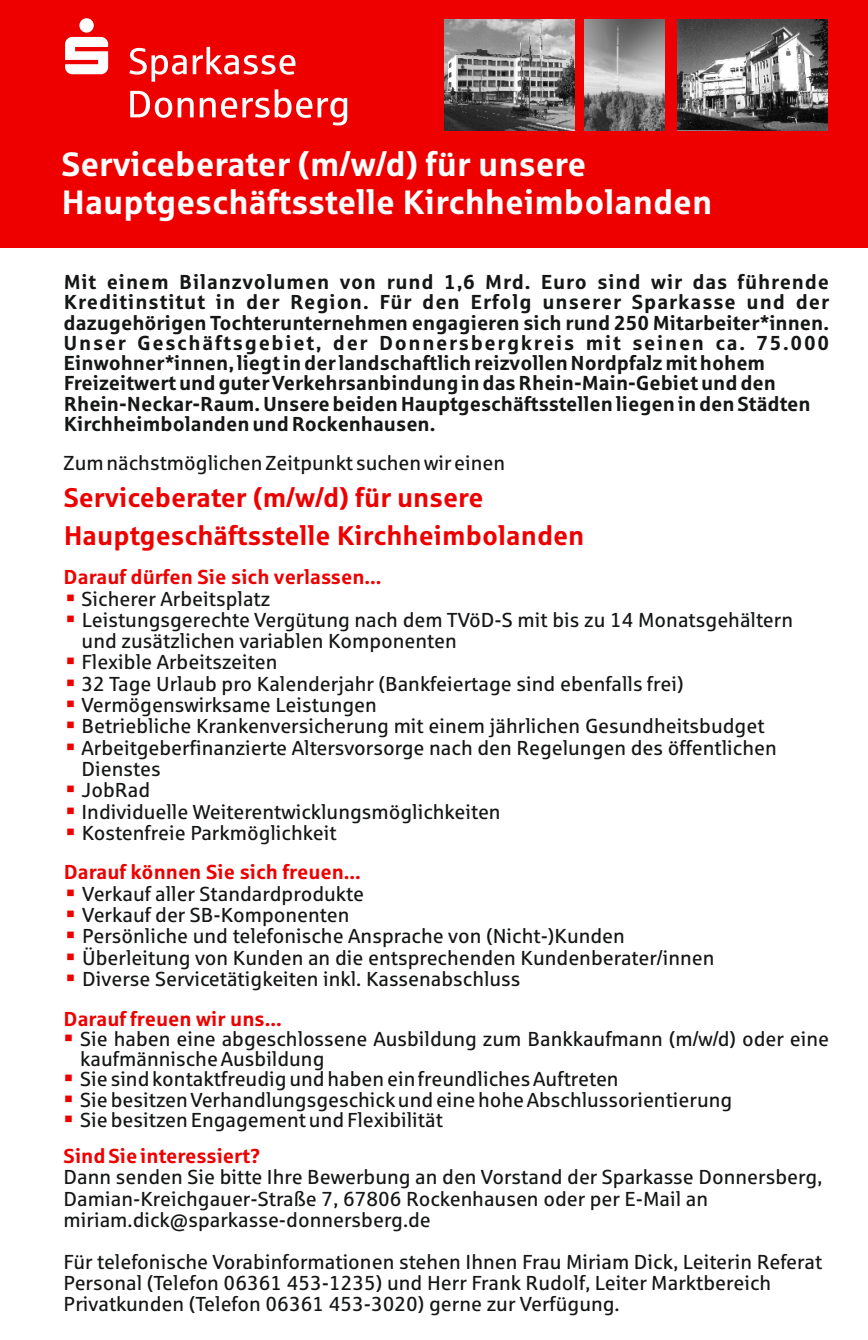
<style>
.page{position:relative;width:868px;height:1340px;background:#fff}
.page>*{position:absolute;margin:0;border:0;box-sizing:border-box;transform-origin:0 0}
.t1{font:700 33.75px/37.1px "Sparkasse Rg";color:#fff}
.t2{font:700 27px/38.2px "Sparkasse Rg";color:#e00}
.t3{font:20.25px/20.9px "Sparkasse Rg";color:#151616}
.t4{font:700 20.25px/20.2px "Sparkasse Rg";color:#151616}
.t5{font:700 20.25px "Sparkasse Rg";color:#e00}
.s1{color:#e00}
</style>
<div class="page">
<div style="left:0;top:0;width:867px;height:247px;background:#e00"></div>
<img style="left:677px;top:20px;width:149px;height:111px">
<img style="left:584px;top:20px;width:80px;height:111px">
<img style="left:444px;top:20px;width:130px;height:111px">
<svg style="left:130px;top:89px;width:217px;height:36px"></svg>
<svg style="left:129px;top:47px;width:166px;height:35px"></svg>
<svg style="left:65px;top:18px;width:43px;height:56px"></svg>
<h1 class="t1" style="left:61px;top:149px;width:652px">Serviceberater (m/w/d) für unsere<br>Hauptgeschäftsstelle Kirchheimbolanden</h1>
<p class="t4" style="left:64px;top:273px;width:767px;text-align:justify">Mit einem Bilanzvolumen von rund 1,6 Mrd. Euro sind wir das führende Kreditinstitut in der Region. Für den Erfolg unserer Sparkasse und der dazugehörigen Tochterunternehmen engagieren sich rund 250 Mitarbeiter*innen.<br>Unser Geschäftsgebiet, der Donnersbergkreis mit seinen ca. 75.000<br>Einwohner*innen, liegt in der landschaftlich reizvollen Nordpfalz mit hohem</p>
<p class="t4" style="left:64px;top:365px;width:713px;line-height:40.5px">Freizeitwert und guterVerkehrsanbindung in das Rhein-Main-Gebiet und den<br>Kirchheimbolanden und Rockenhausen.</p>
<p class="t4" style="left:64px;top:395px;width:748px">Rhein-Neckar-Raum. Unsere beiden Hauptgeschäftsstellen liegen in den Städten</p>
<p class="t3" style="left:64px;top:454px;width:443px">Zum nächstmöglichen Zeitpunkt suchen wireinen</p>
<h2 class="t2" style="left:64px;top:480px;width:522px">Serviceberater (m/w/d) für unsere<br>Hauptgeschäftsstelle Kirchheimbolanden</h2>
<p class="t5" style="left:64px;top:569px;width:319px">Darauf dürfen Sie sich verlassen...</p>
<p class="t3" style="left:65px;top:589px;width:206px"><span class="s1">▪</span> Sicherer Arbeitsplatz</p>
<p class="t3" style="left:82px;top:611px;width:712px;text-indent:-16px"><span class="s1">▪</span> Leistungsgerechte Vergütung nach dem TVöD-S mit bis zu 14 Monatsgehältern und zusätzlichen variablen Komponenten</p>
<p class="t3" style="left:65px;top:653px;width:213px"><span class="s1">▪</span> Flexible Arbeitszeiten</p>
<p class="t3" style="left:65px;top:674px;width:619px"><span class="s1">▪</span> 32 Tage Urlaub pro Kalenderjahr (Bankfeiertage sind ebenfalls frei)</p>
<p class="t3" style="left:65px;top:696px;width:313px"><span class="s1">▪</span> Vermögenswirksame Leistungen</p>
<p class="t3" style="left:65px;top:717px;width:700px"><span class="s1">▪</span> Betriebliche Krankenversicherung mit einem jährlichen Gesundheitsbudget</p>
<p class="t3" style="left:81px;top:739px;width:696px;text-indent:-16px"><span class="s1">▪</span> Arbeitgeberfinanzierte Altersvorsorge nach den Regelungen des öffentlichen<br>Dienstes</p>
<p class="t3" style="left:65px;top:781px;width:86px"><span class="s1">▪</span> JobRad</p>
<p class="t3" style="left:65px;top:802px;width:436px"><span class="s1">▪</span> Individuelle Weiterentwicklungsmöglichkeiten</p>
<p class="t3" style="left:66px;top:824px;width:272px"><span class="s1">▪</span> Kostenfreie Parkmöglichkeit</p>
<p class="t5" style="left:64px;top:864px;width:299px">Darauf können Sie sich freuen...</p>
<p class="t3" style="left:66px;top:884px;width:300px"><span class="s1">▪</span> Verkauf aller Standardprodukte</p>
<p class="t3" style="left:66px;top:906px;width:285px"><span class="s1">▪</span> Verkauf der SB-Komponenten</p>
<p class="t3" style="left:66px;top:927px;width:560px"><span class="s1">▪</span> Persönliche und telefonische Ansprache von (Nicht-)Kunden</p>
<p class="t3" style="left:65px;top:948px;width:650px"><span class="s1">▪</span> Überleitung von Kunden an die entsprechenden Kundenberater/innen</p>
<p class="t3" style="left:65px;top:970px;width:456px"><span class="s1">▪</span> Diverse Servicetätigkeiten inkl. Kassenabschluss</p>
<p class="t5" style="left:64px;top:1010px;width:219px">Darauf freuen wir uns...</p>
<p class="t3" style="left:80px;top:1030px;width:750px;line-height:20.2px;text-indent:-17px"><span class="s1">▪</span> Sie haben eine abgeschlossene Ausbildung zum Bankkaufmann (m/w/d) oder eine kaufmännische Ausbildung</p>
<p class="t3" style="left:64px;top:1070px;width:556px"><span class="s1">▪</span> Sie sind kontaktfreudig und haben ein freundliches Auftreten</p>
<p class="t3" style="left:64px;top:1090px;width:670px"><span class="s1">▪</span> Sie besitzen Verhandlungsgeschickund eine hohe Abschlussorientierung</p>
<p class="t3" style="left:64px;top:1110px;width:381px"><span class="s1">▪</span> Sie besitzen Engagement und Flexibilität</p>
<p class="t5" style="left:64px;top:1147px;width:198px">Sind Sie interessiert?</p>
<p class="t3" style="left:64px;top:1168px;width:760px">Dann senden Sie bitte Ihre Bewerbung an den Vorstand der Sparkasse Donnersberg,</p>
<p class="t3" style="left:64px;top:1189px;width:646px">Damian-Kreichgauer-Straße 7, 67806 Rockenhausen oder per E-Mail an miriam.dick@sparkasse-donnersberg.de</p>
<p class="t3" style="left:64px;top:1253px;width:760px">Für telefonische Vorabinformationen stehen Ihnen Frau Miriam Dick, Leiterin Referat<br>Personal (Telefon 06361 453-1235) und Herr Frank Rudolf, Leiter Marktbereich<br>Privatkunden (Telefon 06361 453-3020) gerne zur Verfügung.</p>
</div>
